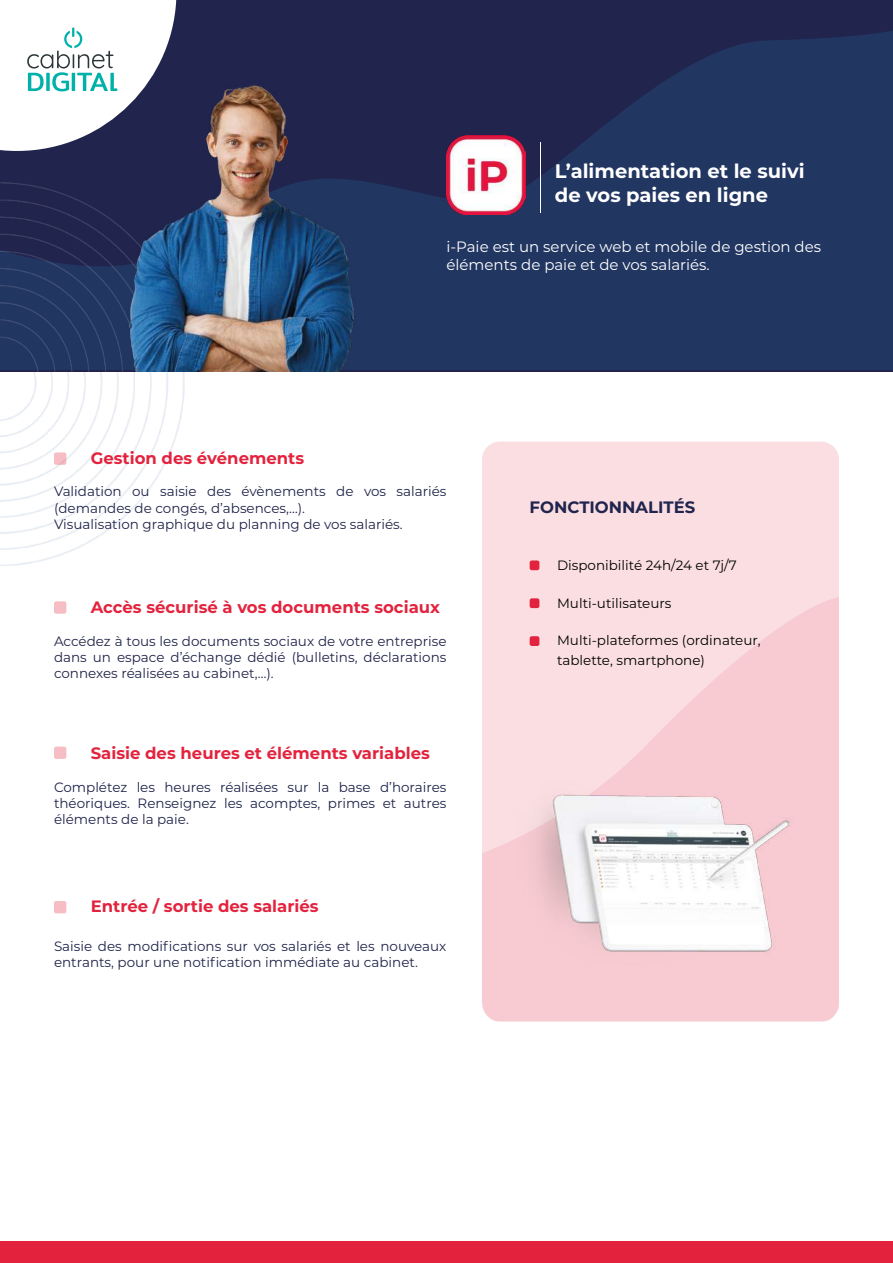
<style>
.page{position:relative;width:893px;height:1263px;background:#fff}
.page>*{position:absolute;margin:0;border:0;box-sizing:border-box;transform-origin:0 0}
.t1{font:700 19.5px/23.4px "Montserrat";color:#fff}
.t2{font:700 16.5px "Montserrat";color:#e3233e}
.t3{font:700 16.5px "Montserrat";color:#21244d}
.t4{font:15px/18px "Montserrat";color:#fff}
.t5{font:13.5px/16.2px "Montserrat";color:#1f2349}
.t6{font:13.5px/19.5px "Montserrat";color:#000}
</style>
<div class="page">
<div style="left:0;top:0;width:893px;height:372px;background:#21244d"></div>
<svg style="left:372px;top:31px;width:521px;height:339px;fill:#223662"></svg>
<div style="left:482px;top:441px;width:357px;height:580px;background:#fadee2;border-radius:18px"></div>
<svg style="left:482px;top:597px;width:357px;height:424px;fill:#f7cbd1"></svg>
<img style="left:0;top:182px;width:120px;height:190px">
<img style="left:120px;top:85px;width:252px;height:287px">
<img style="left:0;top:372px;width:185px;height:194px">
<div style="left:54px;top:452px;width:12px;height:13px;background:#f6bdc5;border-radius:2px"></div>
<div style="left:54px;top:601px;width:12px;height:13px;background:#f6bdc5;border-radius:2px"></div>
<div style="left:54px;top:746px;width:12px;height:13px;background:#f6bdc5;border-radius:2px"></div>
<img style="left:446px;top:135px;width:80px;height:79px">
<hr style="left:540px;top:142px;width:1px;height:71px;background:#fff">
<div style="left:0;top:1241px;width:893px;height:22px;background:#e3233e"></div>
<div style="left:54px;top:901px;width:12px;height:12px;background:#f6bdc5;border-radius:2px"></div>
<div style="left:530px;top:560px;width:9px;height:10px;background:#e3233e;border-radius:2px"></div>
<div style="left:530px;top:598px;width:9px;height:10px;background:#e3233e;border-radius:2px"></div>
<div style="left:530px;top:636px;width:9px;height:10px;background:#e3233e;border-radius:2px"></div>
<img style="left:516px;top:776px;width:289px;height:193px">
<svg style="left:0;top:0;width:176px;height:151px"></svg>
<h1 class="t1" style="left:555px;top:159px;width:251px">L’alimentation et le suivi de vos paies en ligne</h1>
<p class="t4" style="left:446px;top:237px;width:376px">i-Paie est un service web et mobile de gestion des éléments de paie et de vos salariés.</p>
<p class="t2" style="left:91px;top:446px;width:215px">Gestion des événements</p>
<p class="t5" style="left:54px;top:483px;width:394px">Validation ou saisie des évènements de vos salariés (demandes de congés, d’absences,…).<br>Visualisation graphique du planning de vos salariés.</p>
<p class="t2" style="left:91px;top:595px;width:351px">Accès sécurisé à vos documents sociaux</p>
<p class="t5" style="left:54px;top:633px;width:394px;text-align:justify">Accédez à tous les documents sociaux de votre entreprise dans un espace d’échange dédié (bulletins, déclarations connexes réalisées au cabinet,…).</p>
<p class="t2" style="left:91px;top:741px;width:341px">Saisie des heures et éléments variables</p>
<p class="t5" style="left:54px;top:778px;width:394px;text-align:justify">Complétez les heures réalisées sur la base d’horaires théoriques. Renseignez les acomptes, primes et autres éléments de la paie.</p>
<p class="t2" style="left:91px;top:895px;width:229px">Entrée / sortie des salariés</p>
<p class="t5" style="left:54px;top:938px;width:394px">Saisie des modifications sur vos salariés et les nouveaux entrants, pour une notification immédiate au cabinet.</p>
<p class="t3" style="left:530px;top:495px;width:167px">FONCTIONNALITÉS</p>
<p class="t6" style="left:557px;top:555px;width:181px">Disponibilité 24h/24 et 7j/7</p>
<p class="t6" style="left:557px;top:593px;width:116px">Multi-utilisateurs</p>
<p class="t6" style="left:557px;top:630px;width:205px">Multi-plateformes (ordinateur, tablette, smartphone)</p>
</div>
